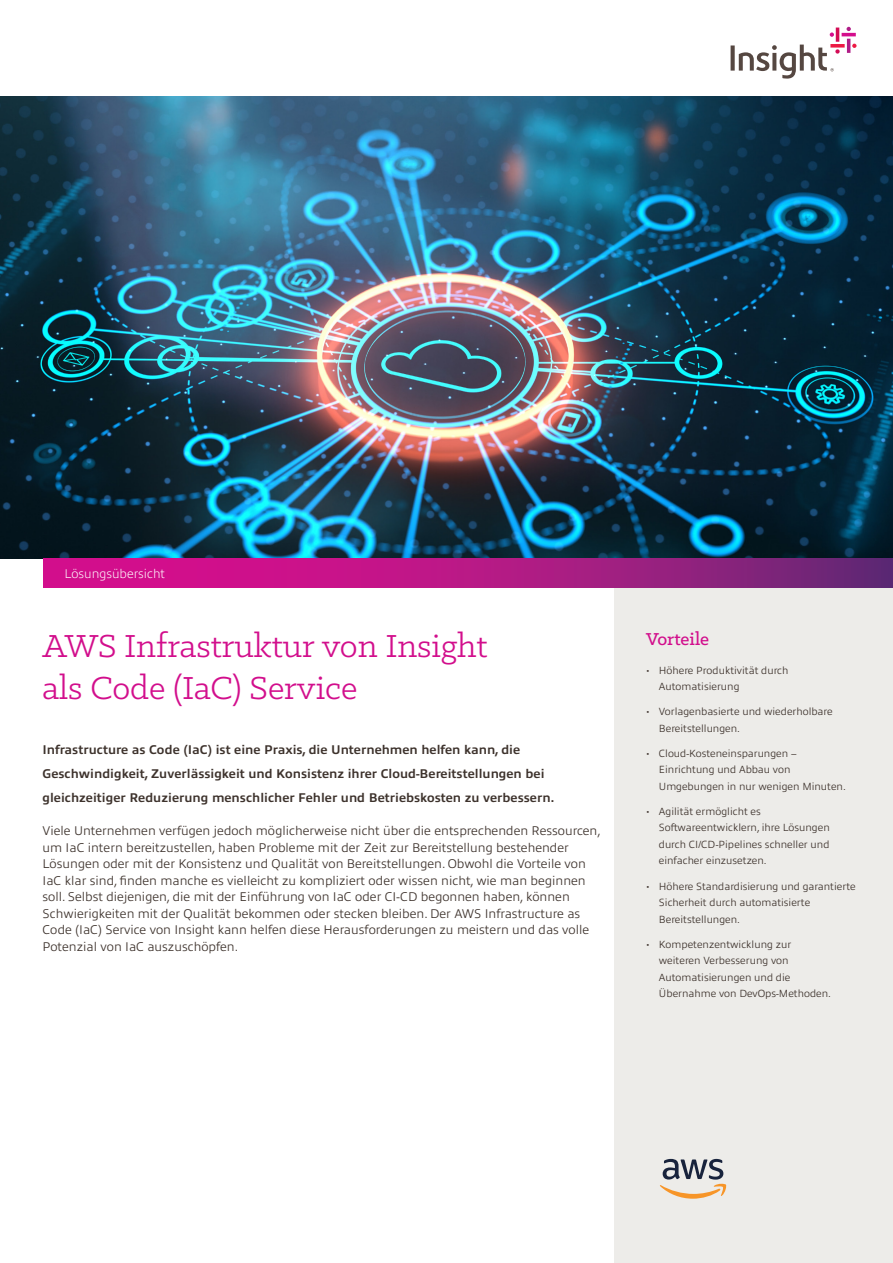
<style>
.page{position:relative;width:893px;height:1263px;background:#fff}
.page>*{position:absolute;margin:0;border:0;box-sizing:border-box;transform-origin:0 0}
.t1{font:36px/42px "Klinic Slab";color:#d20e8c}
.body_copy{font:500 19.5px "Klinic Slab";color:#d20e8c}
.body_copy-2{font:300 12.75px/16.5px "Allumi Pro";color:#3d322c}
.body_copy-3{font:700 12.75px/24px "Allumi Pro";color:#3d322c}
.body_copy-4{font:200 12.75px "Allumi Pro";color:#fff}
.t2{font:300 10.5px/16.5px "Allumi Pro";color:#3d322c}
.s1{font-family:"Klinic Slab"}
</style>
<div class="page">
<img style="left:0;top:96px;width:893px;height:462px">
<svg style="left:846px;top:27px;width:5px;height:4px"></svg>
<hr style="left:847px;top:39px;width:3px;height:14px;background:#b01c87">
<hr style="left:836px;top:28px;width:3px;height:14px;background:#d30c55">
<svg style="left:830px;top:32px;width:4px;height:5px"></svg>
<hr style="left:842px;top:33px;width:14px;height:3px;background:#d40e8c">
<svg style="left:852px;top:44px;width:4px;height:4px"></svg>
<svg style="left:830px;top:44px;width:15px;height:4px"></svg>
<svg style="left:731px;top:45px;width:109px;height:34px"></svg>
<div style="left:614px;top:588px;width:279px;height:675px;background:#edece9"></div>
<svg style="left:43px;top:558px;width:850px;height:30px;background:#ad1983"></svg>
<svg style="left:660px;top:1159px;width:66px;height:40px"></svg>
<p class="body_copy-4" style="left:64px;top:564px;width:102px">Lösungsübersicht</p>
<p class="t1" style="left:43px;top:624px;width:446px">AWS Infrastruktur von Insight als Code (IaC) Service</p>
<p class="body_copy-3" style="left:43px;top:736px;width:513px">Infrastructure as Code (IaC) ist eine Praxis, die Unternehmen helfen kann, die<br>Geschwindigkeit, Zuverlässigkeit und Konsistenz ihrer Cloud-Bereitstellungen bei gleichzeitiger Reduzierung menschlicher Fehler und Betriebskosten zu verbessern.</p>
<p class="body_copy-2" style="left:43px;top:822px;width:560px">Viele Unternehmen verfügen jedoch möglicherweise nicht über die entsprechenden Ressourcen, um IaC intern bereitzustellen, haben Probleme mit der Zeit zur Bereitstellung bestehender Lösungen oder mit der Konsistenz und Qualität von Bereitstellungen. Obwohl die Vorteile von IaC klar sind, finden manche es vielleicht zu kompliziert oder wissen nicht, wie man beginnen soll. Selbst diejenigen, die mit der Einführung von IaC oder CI-CD begonnen haben, können Schwierigkeiten mit der Qualität bekommen oder stecken bleiben. Der AWS Infrastructure as Code (IaC) Service von Insight kann helfen diese Herausforderungen zu meistern und das volle Potenzial von IaC auszuschöpfen.</p>
<p class="body_copy" style="left:646px;top:626px;width:65px">Vorteile</p>
<p class="t2" style="left:659px;top:661px;width:131px;text-indent:-13px"><span class="s1">•</span> Höhere Produktivität durch<br>Automatisierung</p>
<p class="t2" style="left:659px;top:703px;width:175px;text-indent:-13px"><span class="s1">•</span> Vorlagenbasierte und wiederholbare<br>Bereitstellungen.</p>
<p class="t2" style="left:659px;top:744px;width:188px;text-indent:-13px"><span class="s1">•</span> Cloud-Kosteneinsparungen –<br>Einrichtung und Abbau von<br>Umgebungen in nur wenigen Minuten.</p>
<p class="t2" style="left:659px;top:802px;width:172px;text-indent:-13px"><span class="s1">•</span> Agilität ermöglicht es<br>Softwareentwicklern, ihre Lösungen durch CI/CD-Pipelines schneller und einfacher einzusetzen.</p>
<p class="t2" style="left:659px;top:877px;width:198px;text-indent:-13px"><span class="s1">•</span> Höhere Standardisierung und garantierte<br>Sicherheit durch automatisierte<br>Bereitstellungen.</p>
<p class="t2" style="left:659px;top:935px;width:174px;text-indent:-13px"><span class="s1">•</span> Kompetenzentwicklung zur weiteren Verbesserung von<br>Automatisierungen und die<br>Übernahme von DevOps-Methoden.</p>
</div>
